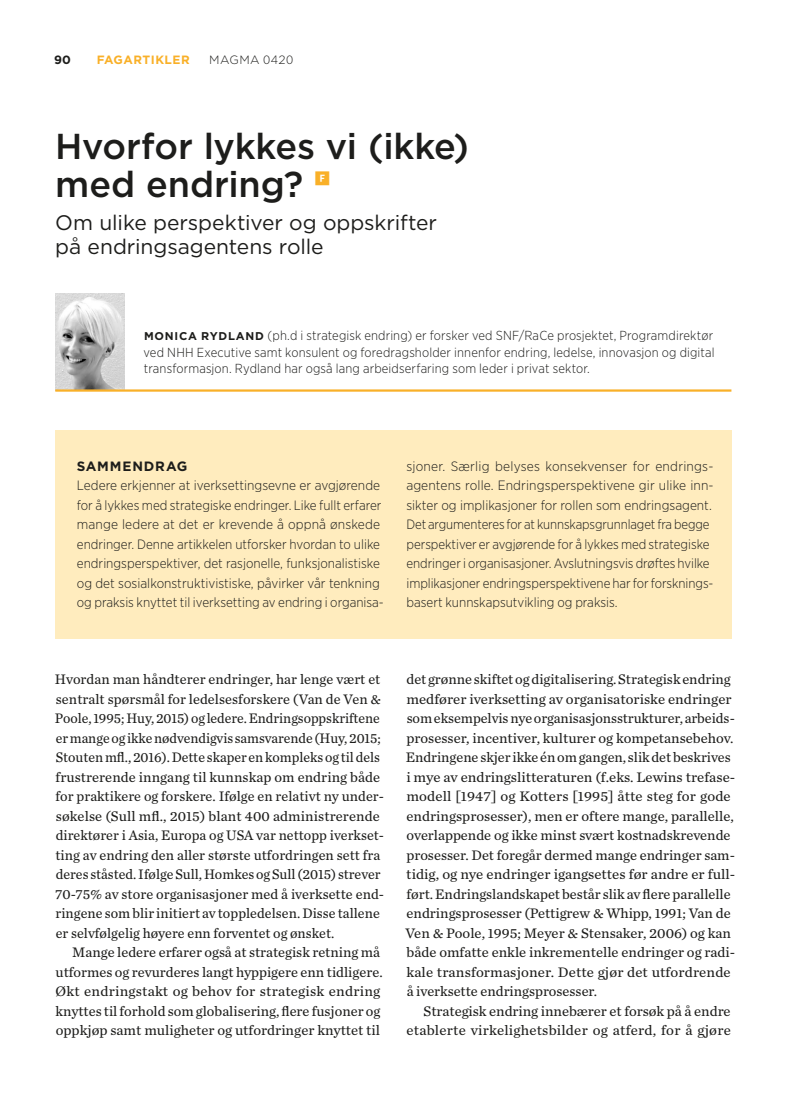
<style>
.page{position:relative;width:808px;height:1106px;background:#fff}
.page>*{position:absolute;margin:0;border:0;box-sizing:border-box;transform-origin:0 0}
.t1{font:500 36px/38.2px "Gotham";letter-spacing:-.005em;color:#1d1d1b}
.t2{font:21px/24px "Gotham";letter-spacing:-.005em;color:#1d1d1b}
.t3{font:14.4px/19.5px "Chronicle Text G2";color:#1d1d1b}
.t4{font:300 13.5px/19.5px "Gotham Narrow";color:#1d1d1b}
.t5{font:700 13.5px "Gotham";letter-spacing:.065em;color:#1d1d1b}
.t6{font:300 13.05px/16.8px "Gotham Narrow";letter-spacing:.01em;color:#1d1d1b;text-align:justify}
.t7{font:700 12px "Gotham";letter-spacing:.04em;color:#f9b028}
.t8{font:300 12px "Gotham";letter-spacing:.04em;color:#1d1d1b}
.t9{font:700 12px "Gotham";color:#1d1d1b}
.s1{font-family:"Gotham";font-weight:700;font-size:11.25px}
</style>
<div class="page">
<img style="left:55px;top:293px;width:70px;height:96px">
<hr style="left:55px;top:389px;width:676px;height:3px;background:#f9b028">
<div style="left:55px;top:430px;width:676px;height:208px;background:#ffecbe"></div>
<p class="t9" style="left:54px;top:52px;width:18px">90</p>
<p class="t7" style="left:97px;top:52px;width:94px">FAGARTIKLER</p>
<p class="t8" style="left:209px;top:52px;width:86px">MAGMA 0420</p>
<h1 class="t1" style="left:55px;top:127px;width:415px">Hvorfor lykkes vi (ikke) med endring? <sup>F</sup></h1>
<h2 class="t2" style="left:55px;top:210px;width:383px">Om ulike perspektiver og oppskrifter på endringsagentens rolle</h2>
<p class="t6" style="left:143px;top:326px;width:572px"><span class="s1">MONICA RYDLAND</span> (ph.d i strategisk endring) er forsker ved SNF/RaCe prosjektet, Programdirektør ved NHH Executive samt konsulent og foredragsholder innenfor endring, ledelse, innovasjon og digital transformasjon. Rydland har også lang arbeidserfaring som leder i privat sektor.</p>
<p class="t5" style="left:77px;top:457px;width:112px">SAMMENDRAG</p>
<p class="t4" style="left:77px;top:475px;width:309px">Ledere erkjenner at iverksettingsevne er avgjørende for å lykkes med strategiske endringer. Like fullt erfarer mange ledere at det er krevende å oppnå ønskede endringer. Denne artikkelen utforsker hvordan to ulike endringsperspektiver, det rasjonelle, funksjonalistiske og det sosialkonstruktivistiske, påvirker vår tenkning og praksis knyttet til iverksetting av endring i organisa-</p>
<p class="t4" style="left:406px;top:456px;width:309px">sjoner. Særlig belyses konsekvenser for endrings&shy;agentens rolle. Endringsperspektivene gir ulike inn&shy;sikter og implikasjoner for rollen som endringsagent.<br>Det argumenteres for at kunnskapsgrunnlaget fra begge perspektiver er avgjørende for å lykkes med strategiske endringer i organisasjoner. Avslutningsvis drøftes hvilke implikasjoner endringsperspektivene har for forsknings&shy;basert kunnskapsutvikling og praksis.</p>
<p class="t3" style="left:55px;top:669px;width:331px">Hvordan man håndterer endringer, har lenge vært et sentralt spørsmål for ledelsesforskere (Van de Ven &amp; Poole, 1995; Huy, 2015) og ledere. Endringsoppskriftene er mange og ikke nødvendigvis samsvarende (Huy, 2015; Stouten mfl., 2016). Dette skaper en kompleks og til dels frustrerende inngang til kunnskap om endring både for praktikere og forskere. Ifølge en relativt ny under&shy;søkelse (Sull mfl., 2015) blant 400 administrerende direktører i Asia, Europa og USA var nettopp iverkset&shy;ting av endring den aller største utfordringen sett fra deres ståsted. Ifølge Sull, Homkes og Sull (2015) strever 70-75% av store organisasjoner med å iverksette end&shy;ringene som blir initiert av toppledelsen. Disse tallene er selvfølgelig høyere enn forventet og ønsket.</p>
<p class="t3" style="left:56px;top:942px;width:329px;text-indent:17px">Mange ledere erfarer også at strategisk retning må utformes og revurderes langt hyppigere enn tidligere.<br>Økt endringstakt og behov for strategisk endring knyttes til forhold som globalisering, flere fusjoner og oppkjøp samt muligheter og utfordringer knyttet til</p>
<p class="t3" style="left:405px;top:669px;width:331px">det grønne skiftet og digitalisering. Strategisk endring medfører iverksetting av organisatoriske endringer som eksempelvis nye organisasjonsstrukturer, arbeids&shy;prosesser, incentiver, kulturer og kompetansebehov.<br>Endringene skjer ikke én om gangen, slik det beskrives i mye av endringslitteraturen (f.eks. Lewins trefase&shy;modell [1947] og Kotters [1995] åtte steg for gode endringsprosesser), men er oftere mange, parallelle, overlappende og ikke minst svært kostnadskrevende prosesser. Det foregår dermed mange endringer sam&shy;tidig, og nye endringer igangsettes før andre er full&shy;ført. Endringslandskapet består slik av flere parallelle endringsprosesser (Pettigrew &amp; Whipp, 1991; Van de Ven &amp; Poole, 1995; Meyer &amp; Stensaker, 2006) og kan både omfatte enkle inkrementelle endringer og radi&shy;kale transformasjoner. Dette gjør det utfordrende å iverksette endringsprosesser.</p>
<p class="t3" style="left:406px;top:1000px;width:326px;text-align:right">Strategisk endring innebærer et forsøk på å endre etablerte virkelighetsbilder og atferd, for å gjøre</p>
</div>
